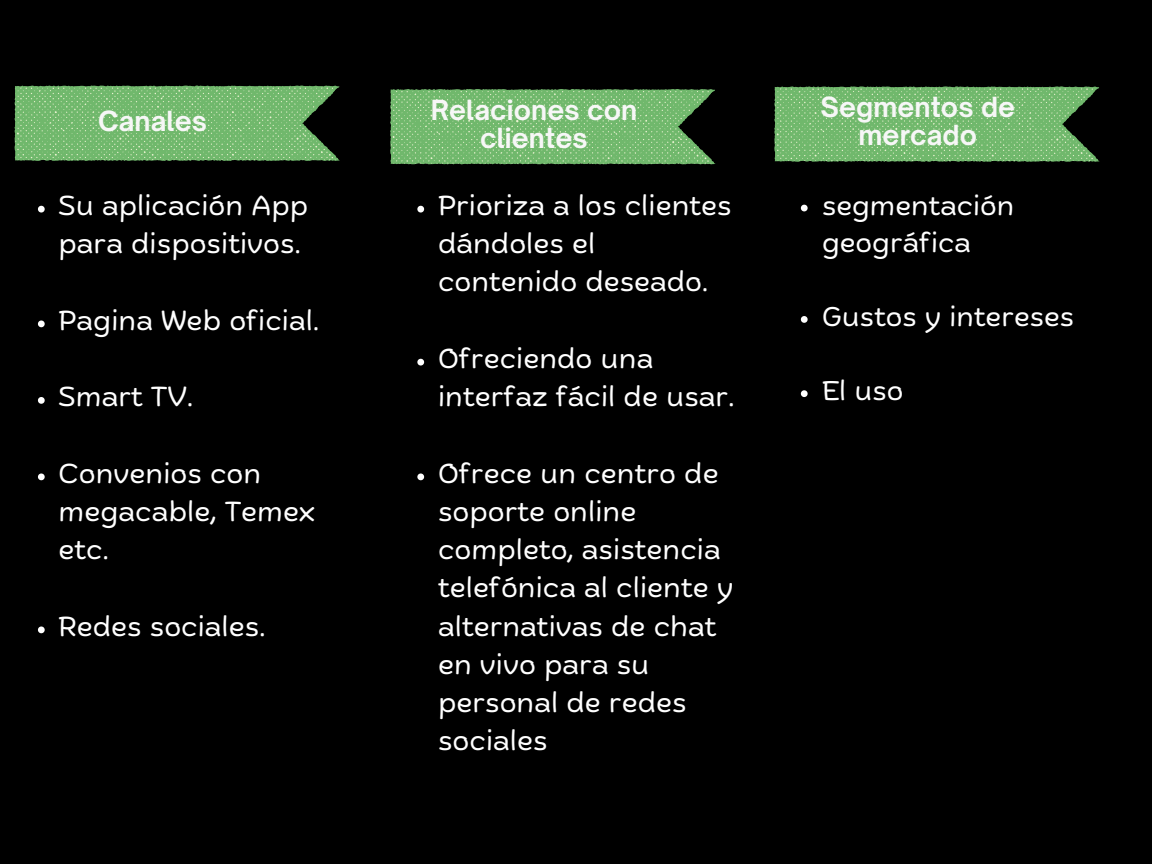
<style>
.page{position:relative;width:1152px;height:864px;background:#000}
.page>*{position:absolute;margin:0;border:0;box-sizing:border-box;transform-origin:0 0}
.t1{font:27.45px/38.2px "Biski";color:#fff}
.t2{font:27px/37.2px "Biski";color:#fff}
.t3{font:700 26.55px/27.9px "Open Sauce One";letter-spacing:.005em;color:#f7f7f7;text-align:center}
</style>
<div class="page">
<svg style="left:390px;top:89px;width:326px;height:75px;background:#6fae6a"></svg>
<svg style="left:14px;top:86px;width:326px;height:75px;background:#6fae6a"></svg>
<svg style="left:774px;top:86px;width:326px;height:76px;background:#6dac69"></svg>
<svg style="left:801px;top:205px;width:7px;height:6px"></svg>
<svg style="left:801px;top:316px;width:7px;height:7px"></svg>
<svg style="left:801px;top:390px;width:7px;height:7px"></svg>
<svg style="left:417px;top:206px;width:7px;height:7px"></svg>
<svg style="left:417px;top:359px;width:7px;height:7px"></svg>
<svg style="left:417px;top:474px;width:7px;height:6px"></svg>
<svg style="left:38px;top:206px;width:7px;height:7px"></svg>
<svg style="left:38px;top:321px;width:7px;height:6px"></svg>
<svg style="left:38px;top:397px;width:7px;height:7px"></svg>
<svg style="left:38px;top:474px;width:7px;height:6px"></svg>
<svg style="left:38px;top:627px;width:7px;height:6px"></svg>
<p class="t3" style="left:98px;top:107px;width:110px">Canales</p>
<p class="t1" style="left:59px;top:189px;width:251px">Su aplicación App para dispositivos.</p>
<p class="t1" style="left:59px;top:304px;width:262px">Pagina Web oficial.</p>
<p class="t1" style="left:59px;top:380px;width:136px">Smart TV.</p>
<p class="t1" style="left:59px;top:457px;width:258px">Convenios con megacable, Temex etc.</p>
<p class="t1" style="left:59px;top:610px;width:208px">Redes sociales.</p>
<p class="t3" style="left:431px;top:96px;width:208px">Relaciones con clientes</p>
<p class="t3" style="left:820px;top:93px;width:196px">Segmentos de mercado</p>
<p class="t1" style="left:438px;top:189px;width:295px">Prioriza a los clientes dándoles el contenido deseado.</p>
<p class="t1" style="left:438px;top:342px;width:298px">Ofreciendo una interfaz fácil de usar.</p>
<p class="t1" style="left:438px;top:457px;width:297px">Ofrece un centro de soporte online completo, asistencia telefónica al cliente y alternativas de chat en vivo para su personal de redes sociales</p>
<p class="t2" style="left:822px;top:189px;width:194px">segmentación geográfica</p>
<p class="t2" style="left:822px;top:301px;width:254px">Gustos y intereses</p>
<p class="t2" style="left:822px;top:375px;width:83px">El uso</p>
</div>
